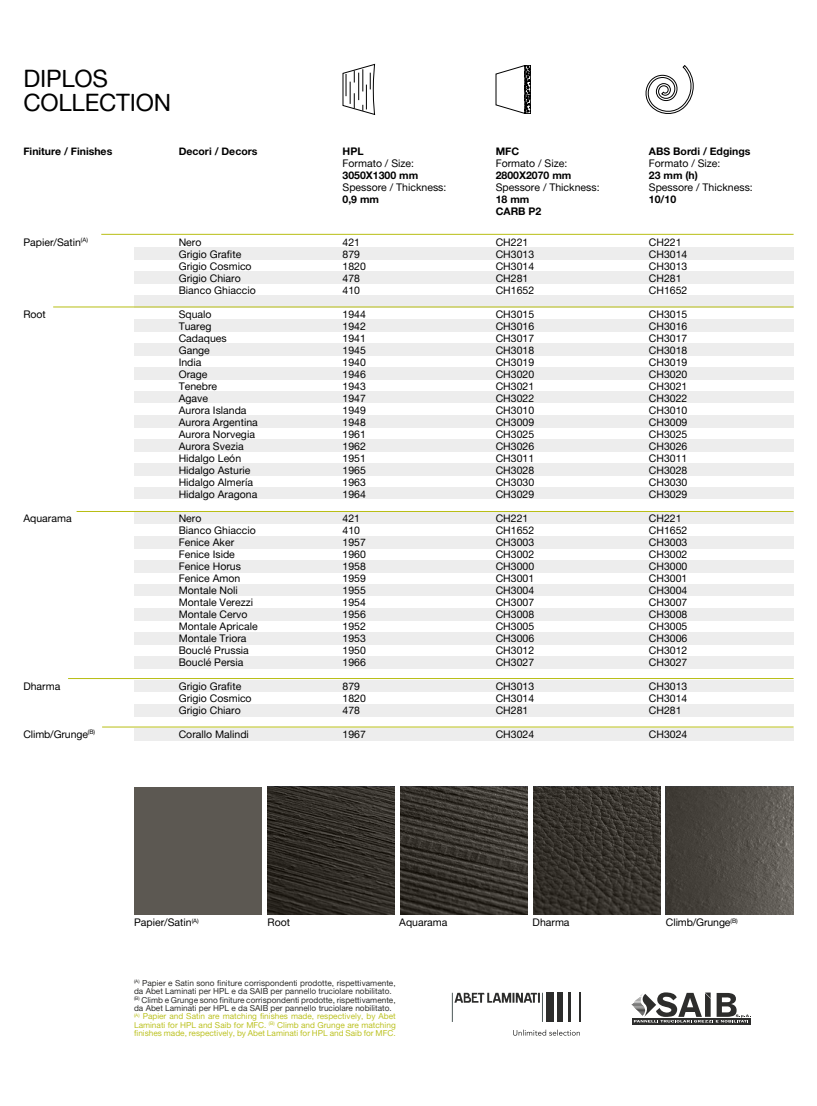
<style>
.page{position:relative;width:817px;height:1106px;background:#fff}
.page>*{position:absolute;margin:0;border:0;box-sizing:border-box;transform-origin:0 0}
.t1{font:24px/24px "Alte Haas Grotesk";letter-spacing:-.01em;color:#000}
.t2{font:10.5px/12px "Alte Haas Grotesk";color:#000}
.t3{font:10.5px/12px "Alte Haas Grotesk Bold";color:#000}
.t4{font:8.25px/8.2px "Alte Haas Grotesk";color:#2d2d2c}
.t5{font:6.15px "Alte Haas Grotesk";color:#000}
.s1{color:#bcc222}
</style>
<div class="page">
<div style="left:134px;top:319px;width:659px;height:12px;background:#ededed"></div>
<div style="left:134px;top:343px;width:659px;height:12px;background:#ededed"></div>
<div style="left:134px;top:247px;width:659px;height:12px;background:#ededed"></div>
<div style="left:134px;top:367px;width:659px;height:12px;background:#ededed"></div>
<div style="left:134px;top:271px;width:659px;height:12px;background:#ededed"></div>
<div style="left:134px;top:391px;width:659px;height:12px;background:#ededed"></div>
<div style="left:134px;top:295px;width:659px;height:12px;background:#ededed"></div>
<div style="left:134px;top:415px;width:659px;height:12px;background:#ededed"></div>
<div style="left:134px;top:440px;width:659px;height:12px;background:#ededed"></div>
<div style="left:134px;top:464px;width:659px;height:12px;background:#ededed"></div>
<div style="left:134px;top:488px;width:659px;height:12px;background:#ededed"></div>
<div style="left:134px;top:512px;width:659px;height:12px;background:#ededed"></div>
<div style="left:134px;top:536px;width:659px;height:12px;background:#ededed"></div>
<div style="left:134px;top:560px;width:659px;height:12px;background:#ededed"></div>
<div style="left:134px;top:584px;width:659px;height:12px;background:#ededed"></div>
<div style="left:134px;top:608px;width:659px;height:12px;background:#ededed"></div>
<div style="left:134px;top:632px;width:659px;height:12px;background:#ededed"></div>
<div style="left:134px;top:656px;width:659px;height:12px;background:#ededed"></div>
<div style="left:134px;top:680px;width:659px;height:12px;background:#ededed"></div>
<div style="left:134px;top:704px;width:659px;height:12px;background:#ededed"></div>
<div style="left:134px;top:728px;width:659px;height:12px;background:#ededed"></div>
<svg style="left:645px;top:65px;width:49px;height:49px"></svg>
<svg style="left:342px;top:64px;width:33px;height:51px"></svg>
<svg style="left:495px;top:65px;width:36px;height:49px"></svg>
<hr style="left:53px;top:306px;width:740px;height:1px;background:#b8be14">
<hr style="left:101px;top:234px;width:692px;height:1px;background:#b8be14">
<hr style="left:77px;top:511px;width:716px;height:1px;background:#b8be14">
<hr style="left:68px;top:678px;width:725px;height:1px;background:#b8be14">
<hr style="left:102px;top:726px;width:691px;height:1px;background:#b8be14">
<hr style="left:542px;top:992px;width:1px;height:30px;background:#4d5858">
<hr style="left:452px;top:992px;width:1px;height:30px;background:#4d5858">
<svg style="left:454px;top:992px;width:86px;height:10px"></svg>
<div style="left:546px;top:992px;width:7px;height:30px;background:#2d2d2c"></div>
<div style="left:556px;top:992px;width:6px;height:30px;background:#2d2d2c"></div>
<hr style="left:567px;top:992px;width:3px;height:30px;background:#2d2d2c">
<hr style="left:579px;top:992px;width:1px;height:30px;background:#2d2d2c">
<svg style="left:513px;top:1029px;width:66px;height:6px"></svg>
<svg style="left:632px;top:1022px;width:118px;height:2px"></svg>
<svg style="left:631px;top:992px;width:119px;height:30px"></svg>
<div style="left:134px;top:787px;width:127px;height:127px;background:#5c5852"></div>
<svg style="left:267px;top:787px;width:128px;height:127px"></svg>
<svg style="left:400px;top:787px;width:127px;height:127px"></svg>
<svg style="left:533px;top:787px;width:127px;height:127px;fill:#37332d"></svg>
<svg style="left:665px;top:787px;width:128px;height:127px"></svg>
<h1 class="t1" style="left:23px;top:66px;width:149px">DIPLOS<br>COLLECTION</h1>
<p class="t3" style="left:23px;top:145px;width:90px">Finiture / Finishes</p>
<p class="t3" style="left:179px;top:145px;width:80px">Decori / Decors</p>
<p class="t2" style="left:23px;top:236px;width:66px">Papier/Satin<sup>(A)</sup></p>
<p class="t2" style="left:23px;top:308px;width:24px">Root</p>
<p class="t2" style="left:23px;top:512px;width:50px">Aquarama</p>
<p class="t2" style="left:23px;top:680px;width:38px">Dharma</p>
<p class="t2" style="left:23px;top:728px;width:73px">Climb/Grunge<sup>(B)</sup></p>
<p class="t2" style="left:179px;top:236px;width:78px">Nero<br>Grigio Grafite<br>Grigio Cosmico<br>Grigio Chiaro<br>Bianco Ghiaccio</p>
<p class="t2" style="left:179px;top:308px;width:81px">Squalo<br>Tuareg<br>Cadaques<br>Gange<br>India<br>Orage<br>Tenebre<br>Agave<br>Aurora Islanda<br>Aurora Argentina<br>Aurora Norvegia<br>Aurora Svezia<br>Hidalgo León<br>Hidalgo Asturie<br>Hidalgo Almería<br>Hidalgo Aragona</p>
<p class="t2" style="left:179px;top:512px;width:80px">Nero<br>Bianco Ghiaccio<br>Fenice Aker<br>Fenice Iside<br>Fenice Horus<br>Fenice Amon<br>Montale Noli<br>Montale Verezzi<br>Montale Cervo<br>Montale Apricale<br>Montale Triora<br>Bouclé Prussia<br>Bouclé Persia</p>
<p class="t2" style="left:179px;top:680px;width:74px">Grigio Grafite<br>Grigio Cosmico<br>Grigio Chiaro</p>
<p class="t2" style="left:179px;top:728px;width:72px">Corallo Malindi</p>
<p class="t3" style="left:342px;top:145px;width:23px">HPL</p>
<p class="t2" style="left:342px;top:157px;width:73px">Formato / Size:</p>
<p class="t3" style="left:342px;top:169px;width:77px">3050X1300 mm</p>
<p class="t2" style="left:342px;top:181px;width:105px">Spessore / Thickness:</p>
<p class="t3" style="left:342px;top:193px;width:38px">0,9 mm</p>
<p class="t2" style="left:342px;top:236px;width:25px">421<br>879<br>1820<br>478<br>410</p>
<p class="t2" style="left:342px;top:308px;width:25px;text-align:justify">1944<br>1942<br>1941<br>1945<br>1940<br>1946<br>1943<br>1947<br>1949<br>1948<br>1961<br>1962<br>1951<br>1965<br>1963<br>1964</p>
<p class="t2" style="left:342px;top:512px;width:25px">421<br>410<br>1957<br>1960<br>1958<br>1959<br>1955<br>1954<br>1956<br>1952<br>1953<br>1950<br>1966</p>
<p class="t2" style="left:342px;top:680px;width:25px">879<br>1820<br>478</p>
<p class="t2" style="left:342px;top:728px;width:25px">1967</p>
<p class="t3" style="left:495px;top:145px;width:25px">MFC</p>
<p class="t2" style="left:495px;top:157px;width:73px">Formato / Size:</p>
<p class="t3" style="left:495px;top:169px;width:77px">2800X2070 mm</p>
<p class="t2" style="left:495px;top:181px;width:105px">Spessore / Thickness:</p>
<p class="t3" style="left:495px;top:193px;width:47px">18 mm<br>CARB P2</p>
<p class="t2" style="left:495px;top:236px;width:40px">CH221<br>CH3013<br>CH3014<br>CH281<br>CH1652</p>
<p class="t2" style="left:495px;top:308px;width:40px;text-align:justify">CH3015<br>CH3016<br>CH3017<br>CH3018<br>CH3019<br>CH3020<br>CH3021<br>CH3022<br>CH3010<br>CH3009<br>CH3025<br>CH3026<br>CH3011<br>CH3028<br>CH3030<br>CH3029</p>
<p class="t2" style="left:495px;top:512px;width:40px">CH221<br>CH1652<br>CH3003<br>CH3002<br>CH3000<br>CH3001<br>CH3004<br>CH3007<br>CH3008<br>CH3005<br>CH3006<br>CH3012<br>CH3027</p>
<p class="t2" style="left:495px;top:680px;width:40px;text-align:justify">CH3013<br>CH3014<br>CH281</p>
<p class="t2" style="left:495px;top:728px;width:40px">CH3024</p>
<p class="t3" style="left:648px;top:145px;width:103px">ABS Bordi / Edgings</p>
<p class="t2" style="left:648px;top:157px;width:73px">Formato / Size:</p>
<p class="t3" style="left:648px;top:169px;width:50px">23 mm (h)</p>
<p class="t2" style="left:648px;top:181px;width:105px">Spessore / Thickness:</p>
<p class="t3" style="left:648px;top:193px;width:29px">10/10</p>
<p class="t2" style="left:648px;top:236px;width:40px">CH221<br>CH3014<br>CH3013<br>CH281<br>CH1652</p>
<p class="t2" style="left:648px;top:308px;width:40px;text-align:justify">CH3015<br>CH3016<br>CH3017<br>CH3018<br>CH3019<br>CH3020<br>CH3021<br>CH3022<br>CH3010<br>CH3009<br>CH3025<br>CH3026<br>CH3011<br>CH3028<br>CH3030<br>CH3029</p>
<p class="t2" style="left:648px;top:512px;width:40px">CH221<br>CH1652<br>CH3003<br>CH3002<br>CH3000<br>CH3001<br>CH3004<br>CH3007<br>CH3008<br>CH3005<br>CH3006<br>CH3012<br>CH3027</p>
<p class="t2" style="left:648px;top:680px;width:40px;text-align:justify">CH3013<br>CH3014<br>CH281</p>
<p class="t2" style="left:648px;top:728px;width:40px">CH3024</p>
<p class="t5" style="left:192px;top:917px;width:9px">(A)</p>
<p class="t2" style="left:134px;top:916px;width:59px">Papier/Satin</p>
<p class="t2" style="left:267px;top:916px;width:24px">Root</p>
<p class="t2" style="left:399px;top:916px;width:50px">Aquarama</p>
<p class="t4" style="left:134px;top:979px;width:263px"><sup>(A)</sup> Papier e Satin sono finiture corrispondenti prodotte, rispettivamente, da Abet Laminati per HPL e da SAIB per pannello truciolare nobilitato. <sup>(B)</sup> Climb e Grunge sono finiture corrispondenti prodotte, rispettivamente, da Abet Laminati per HPL e da SAIB per pannello truciolare nobilitato. <sup>(A)</sup> <span class="s1">Papier and Satin are matching finishes made, respectively, by Abet Laminati for HPL and Saib for MFC.</span> <sup>(B)</sup> <span class="s1">Climb and Grunge are matching finishes made, respectively, by Abet Laminati for HPL and Saib for MFC.</span></p>
<p class="t2" style="left:532px;top:916px;width:38px">Dharma</p>
<p class="t5" style="left:730px;top:917px;width:9px">(B)</p>
<p class="t2" style="left:665px;top:916px;width:66px">Climb/Grunge</p>
</div>
